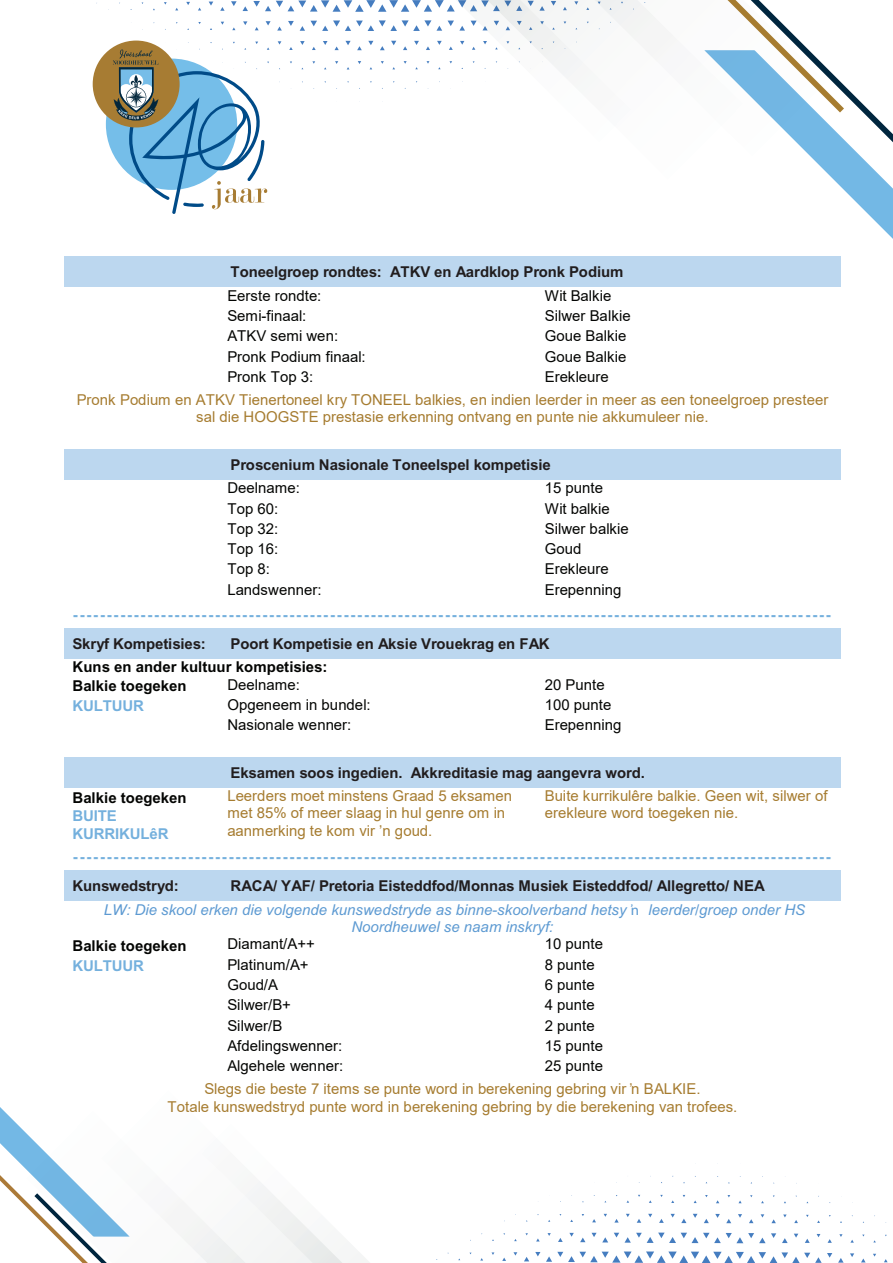
<style>
.page{position:relative;width:893px;height:1263px;background:#fff}
.page>*{position:absolute;margin:0;border:0;box-sizing:border-box;transform-origin:0 0}
.t1{font:15px/17.2px "Arial";color:#a67c30;text-align:center}
.t2{font:15px "Arial";color:#040503}
.t3{font:700 15px/17.5px "Arial";letter-spacing:-.01em;color:#74b0dd}
.t4{font:700 15px "Arial";letter-spacing:-.01em;color:#211d1e}
.t5{font:italic 15px/23.4px "Arial";color:#5d9ad2}
.t6{font:700 15px/18.9px "Arial";color:#040503}
.s1{font-weight:700;font-style:normal;color:#211d1e}
.s2{font-family:"Myriad Pro";font-style:normal}
</style>
<div class="page">
<svg style="left:368px;top:41px;width:5px;height:4px"></svg>
<svg style="left:357px;top:46px;width:5px;height:4px"></svg>
<svg style="left:345px;top:41px;width:6px;height:4px"></svg>
<svg style="left:323px;top:41px;width:5px;height:4px"></svg>
<svg style="left:300px;top:41px;width:5px;height:4px"></svg>
<svg style="left:300px;top:20px;width:74px;height:11px"></svg>
<svg style="left:288px;top:21px;width:6px;height:5px"></svg>
<svg style="left:277px;top:27px;width:5px;height:4px"></svg>
<svg style="left:266px;top:21px;width:5px;height:4px"></svg>
<svg style="left:243px;top:21px;width:4px;height:4px"></svg>
<svg style="left:243px;top:0;width:133px;height:12px"></svg>
<svg style="left:231px;top:1px;width:6px;height:5px"></svg>
<svg style="left:220px;top:7px;width:5px;height:4px"></svg>
<svg style="left:209px;top:2px;width:4px;height:4px"></svg>
<svg style="left:524px;top:1257px;width:5px;height:4px"></svg>
<svg style="left:535px;top:1252px;width:5px;height:4px"></svg>
<svg style="left:558px;top:1238px;width:5px;height:4px"></svg>
<svg style="left:569px;top:1233px;width:5px;height:4px"></svg>
<svg style="left:580px;top:1237px;width:5px;height:5px"></svg>
<svg style="left:591px;top:1233px;width:17px;height:9px"></svg>
<svg style="left:637px;top:1219px;width:4px;height:4px"></svg>
<svg style="left:659px;top:1219px;width:5px;height:4px"></svg>
<svg style="left:681px;top:1218px;width:5px;height:5px"></svg>
<svg style="left:693px;top:1214px;width:4px;height:4px"></svg>
<svg style="left:546px;top:1251px;width:153px;height:12px"></svg>
<svg style="left:704px;top:1219px;width:5px;height:4px"></svg>
<svg style="left:715px;top:1214px;width:5px;height:4px"></svg>
<svg style="left:726px;top:1219px;width:5px;height:4px"></svg>
<svg style="left:738px;top:1214px;width:4px;height:4px"></svg>
<svg style="left:749px;top:1219px;width:4px;height:4px"></svg>
<svg style="left:771px;top:1219px;width:5px;height:4px"></svg>
<svg style="left:614px;top:1232px;width:162px;height:11px"></svg>
<svg style="left:782px;top:1238px;width:6px;height:5px"></svg>
<svg style="left:794px;top:1233px;width:4px;height:4px"></svg>
<svg style="left:805px;top:1239px;width:5px;height:4px"></svg>
<svg style="left:827px;top:1239px;width:5px;height:4px"></svg>
<svg style="left:702px;top:1252px;width:130px;height:11px"></svg>
<svg style="left:838px;top:1258px;width:6px;height:5px"></svg>
<svg style="left:850px;top:1253px;width:4px;height:4px"></svg>
<svg style="left:378px;top:0;width:65px;height:102px"></svg>
<svg style="left:443px;top:0;width:213px;height:89px"></svg>
<svg style="left:180px;top:1181px;width:189px;height:82px"></svg>
<svg style="left:0;top:1107px;width:130px;height:156px"></svg>
<svg style="left:704px;top:0;width:189px;height:239px"></svg>
<div style="left:93px;top:41px;width:87px;height:86px;background:#a77c33;border-radius:50%"></div>
<svg style="left:113px;top:42px;width:156px;height:172px"></svg>
<div style="left:64px;top:256px;width:155px;height:31px;background:#bcd7ef"></div>
<div style="left:219px;top:256px;width:621px;height:31px;background:#bcd7ef"></div>
<div style="left:64px;top:449px;width:155px;height:30px;background:#bcd7ef"></div>
<div style="left:219px;top:449px;width:621px;height:30px;background:#bcd7ef"></div>
<div style="left:64px;top:628px;width:155px;height:30px;background:#bcd7ef"></div>
<div style="left:219px;top:628px;width:621px;height:30px;background:#bcd7ef"></div>
<div style="left:64px;top:757px;width:155px;height:30px;background:#bcd7ef"></div>
<div style="left:219px;top:757px;width:621px;height:30px;background:#bcd7ef"></div>
<div style="left:64px;top:870px;width:155px;height:31px;background:#bcd7ef"></div>
<div style="left:219px;top:870px;width:621px;height:31px;background:#bcd7ef"></div>
<p class="t4" style="left:231px;top:263px;width:394px">Toneelgroep rondtes: ATKV en Aardklop Pronk Podium</p>
<p class="t2" style="left:227px;top:285px;width:96px">Eerste rondte:</p>
<p class="t2" style="left:545px;top:285px;width:68px">Wit Balkie</p>
<p class="t2" style="left:227px;top:305px;width:81px">Semi-finaal:</p>
<p class="t2" style="left:545px;top:305px;width:87px">Silwer Balkie</p>
<p class="t2" style="left:227px;top:325px;width:112px">ATKV semi wen:</p>
<p class="t2" style="left:545px;top:325px;width:83px">Goue Balkie</p>
<p class="t2" style="left:227px;top:346px;width:140px">Pronk Podium finaal:</p>
<p class="t2" style="left:545px;top:346px;width:83px">Goue Balkie</p>
<p class="t2" style="left:227px;top:366px;width:87px">Pronk Top 3:</p>
<p class="t2" style="left:545px;top:366px;width:66px">Erekleure</p>
<p class="t1" style="left:77px;top:391px;width:753px">Pronk Podium en ATKV Tienertoneel kry TONEEL balkies, en indien leerder in meer as een toneelgroep presteer sal die HOOGSTE prestasie erkenning ontvang en punte nie akkumuleer nie.</p>
<p class="t4" style="left:231px;top:456px;width:322px">Proscenium Nasionale Toneelspel kompetisie</p>
<p class="t2" style="left:227px;top:478px;width:74px">Deelname:</p>
<p class="t2" style="left:545px;top:478px;width:60px">15 punte</p>
<p class="t2" style="left:227px;top:498px;width:52px">Top 60:</p>
<p class="t2" style="left:545px;top:498px;width:67px">Wit balkie</p>
<p class="t2" style="left:227px;top:518px;width:52px">Top 32:</p>
<p class="t2" style="left:545px;top:518px;width:86px">Silwer balkie</p>
<p class="t2" style="left:227px;top:538px;width:52px">Top 16:</p>
<p class="t2" style="left:545px;top:538px;width:38px">Goud</p>
<p class="t2" style="left:227px;top:559px;width:44px">Top 8:</p>
<p class="t2" style="left:545px;top:559px;width:66px">Erekleure</p>
<p class="t2" style="left:227px;top:579px;width:96px">Landswenner:</p>
<p class="t2" style="left:545px;top:579px;width:78px">Erepenning</p>
<p class="t3" style="left:73px;top:606px;width:759px">----------------------------------------------------------------------------------------------------------------</p>
<p class="t4" style="left:73px;top:635px;width:135px">Skryf Kompetisies:</p>
<p class="t4" style="left:231px;top:635px;width:321px">Poort Kompetisie en Aksie Vrouekrag en FAK</p>
<p class="t6" style="left:73px;top:657px;width:256px">Kuns en ander kultuur kompetisies:<br>Balkie toegeken</p>
<p class="t2" style="left:227px;top:674px;width:74px">Deelname:</p>
<p class="t2" style="left:545px;top:674px;width:62px">20 Punte</p>
<p class="t3" style="left:73px;top:697px;width:73px">KULTUUR</p>
<p class="t2" style="left:227px;top:694px;width:145px">Opgeneem in bundel:</p>
<p class="t2" style="left:545px;top:694px;width:68px">100 punte</p>
<p class="t2" style="left:227px;top:714px;width:126px">Nasionale wenner:</p>
<p class="t2" style="left:545px;top:714px;width:78px">Erepenning</p>
<p class="t4" style="left:231px;top:763px;width:416px">Eksamen soos ingedien. Akkreditasie mag aangevra word.</p>
<p class="t6" style="left:73px;top:788px;width:116px">Balkie toegeken</p>
<p class="t3" style="left:73px;top:807px;width:97px">BUITE<br>KURRIKULêR</p>
<p class="t1" style="left:227px;top:787px;width:286px;text-align:left">Leerders moet minstens Graad 5 eksamen met 85% of meer slaag in hul genre om in aanmerking te kom vir ’n goud.</p>
<p class="t1" style="left:545px;top:787px;width:284px;text-align:left">Buite kurrikulêre balkie. Geen wit, silwer of erekleure word toegeken nie.</p>
<p class="t3" style="left:73px;top:848px;width:759px">----------------------------------------------------------------------------------------------------------------</p>
<p class="t4" style="left:73px;top:877px;width:108px">Kunswedstryd:</p>
<p class="t5" style="left:104px;top:874px;width:703px;text-indent:127px"><span class="s1">RACA/ YAF/ Pretoria Eisteddfod/Monnas Musiek Eisteddfod/ Allegretto/ NEA<br></span>LW: Die skool erken die volgende kunswedstryde as binne-skoolverband hetsy <span class="s2">ŉ</span> leerder/groep onder HS</p>
<p class="t5" style="left:351px;top:915px;width:203px">Noordheuwel se naam inskryf:</p>
<p class="t6" style="left:73px;top:936px;width:116px">Balkie toegeken</p>
<p class="t2" style="left:227px;top:934px;width:89px">Diamant/A++</p>
<p class="t2" style="left:545px;top:934px;width:60px">10 punte</p>
<p class="t3" style="left:73px;top:957px;width:73px">KULTUUR</p>
<p class="t2" style="left:227px;top:954px;width:83px">Platinum/A+</p>
<p class="t2" style="left:545px;top:954px;width:51px">8 punte</p>
<p class="t2" style="left:227px;top:974px;width:52px">Goud/A</p>
<p class="t2" style="left:545px;top:974px;width:51px">6 punte</p>
<p class="t2" style="left:227px;top:994px;width:65px">Silwer/B+</p>
<p class="t2" style="left:545px;top:994px;width:51px">4 punte</p>
<p class="t2" style="left:227px;top:1015px;width:56px">Silwer/B</p>
<p class="t2" style="left:545px;top:1015px;width:51px">2 punte</p>
<p class="t2" style="left:227px;top:1035px;width:116px">Afdelingswenner:</p>
<p class="t2" style="left:545px;top:1035px;width:60px">15 punte</p>
<p class="t2" style="left:227px;top:1055px;width:117px">Algehele wenner:</p>
<p class="t2" style="left:545px;top:1055px;width:60px">25 punte</p>
<p class="t1" style="left:168px;top:1080px;width:571px">Slegs die beste 7 items se punte word in berekening gebring vir ŉ BALKIE.<br>Totale kunswedstryd punte word in berekening gebring by die berekening van trofees.</p>
</div>
